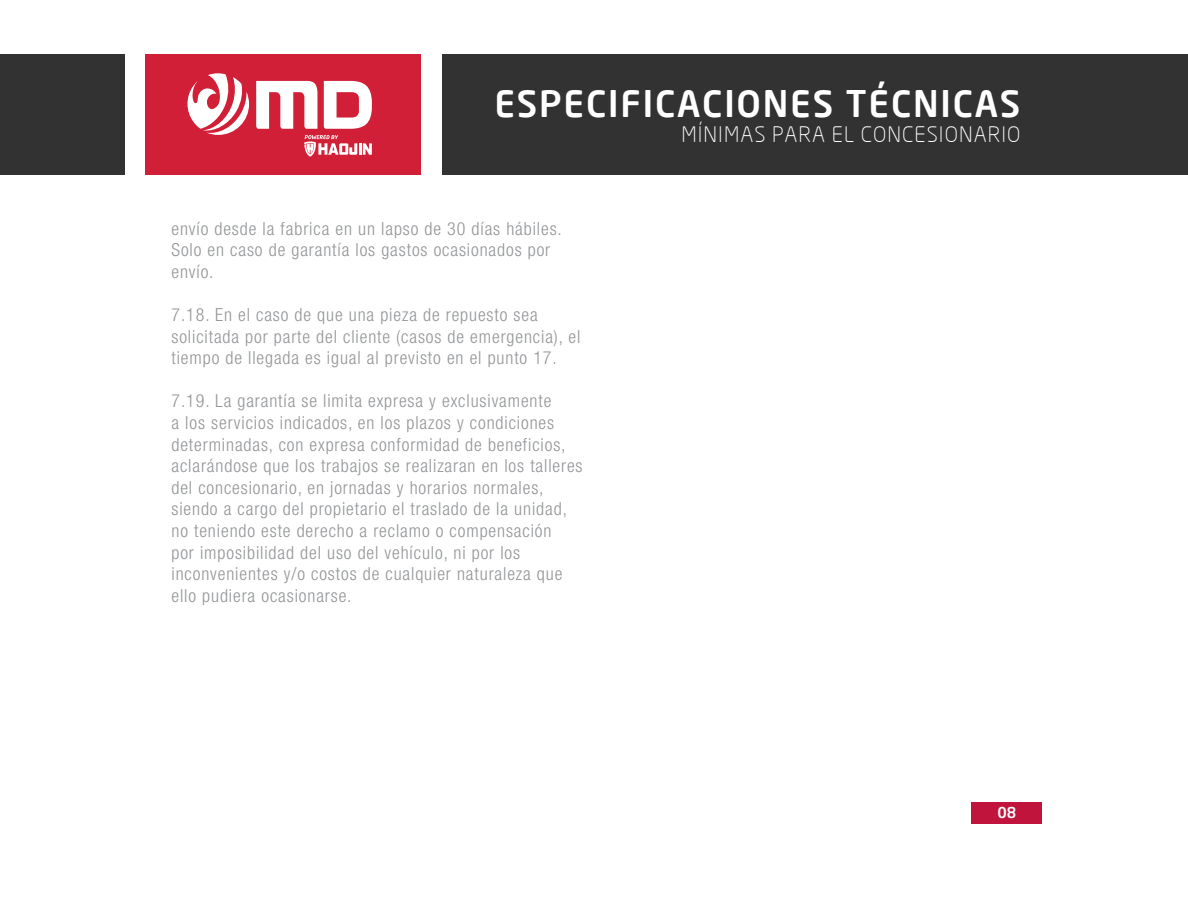
<style>
.page{position:relative;width:1188px;height:918px;background:#fff}
.page>*{position:absolute;margin:0;border:0;box-sizing:border-box;transform-origin:0 0}
.t1{font:500 36px "Neo Sans";letter-spacing:.05em;color:#fff}
.t2{font:300 21px "Neo Sans";letter-spacing:.05em;color:#fff}
.t3{font:300 condensed 18px/21.6px "Helvetica Neue";letter-spacing:.05em;color:#939598}
.t4{font:500 15px "Neo Sans";color:#fff}
</style>
<div class="page">
<div style="left:442px;top:54px;width:746px;height:120px;background:#333233"></div>
<div style="left:146px;top:54px;width:275px;height:120px;background:#d21f38"></div>
<div style="left:0;top:54px;width:125px;height:120px;background:#333233"></div>
<svg style="left:256px;top:81px;width:61px;height:48px"></svg>
<svg style="left:188px;top:73px;width:61px;height:62px"></svg>
<svg style="left:324px;top:81px;width:48px;height:48px"></svg>
<svg style="left:304px;top:135px;width:68px;height:22px"></svg>
<div style="left:972px;top:802px;width:70px;height:21px;background:#c0143c"></div>
<p class="t1" style="left:494px;top:81px;width:528px">ESPECIFICACIONES TÉCNICAS</p>
<p class="t2" style="left:681px;top:121px;width:341px">MÍNIMAS PARA EL CONCESIONARIO</p>
<p class="t3" style="left:172px;top:217px;width:392px">envío desde la fabrica en un lapso de 30 días hábiles.<br>Solo en caso de garantía los gastos ocasionados por envío.</p>
<p class="t3" style="left:172px;top:304px;width:410px">7.18. En el caso de que una pieza de repuesto sea solicitada por parte del cliente (casos de emergencia), el tiempo de llegada es igual al previsto en el punto 17.</p>
<p class="t3" style="left:172px;top:390px;width:413px">7.19. La garantía se limita expresa y exclusivamente<br>a los servicios indicados, en los plazos y condiciones determinadas, con expresa conformidad de beneficios, aclarándose que los trabajos se realizaran en los talleres del concesionario, en jornadas y horarios normales, siendo a cargo del propietario el traslado de la unidad, no teniendo este derecho a reclamo o compensación<br>por imposibilidad del uso del vehículo, ni por los inconvenientes y/o costos de cualquier naturaleza que ello pudiera ocasionarse.</p>
<p class="t4" style="left:998px;top:803px;width:20px">08</p>
</div>
